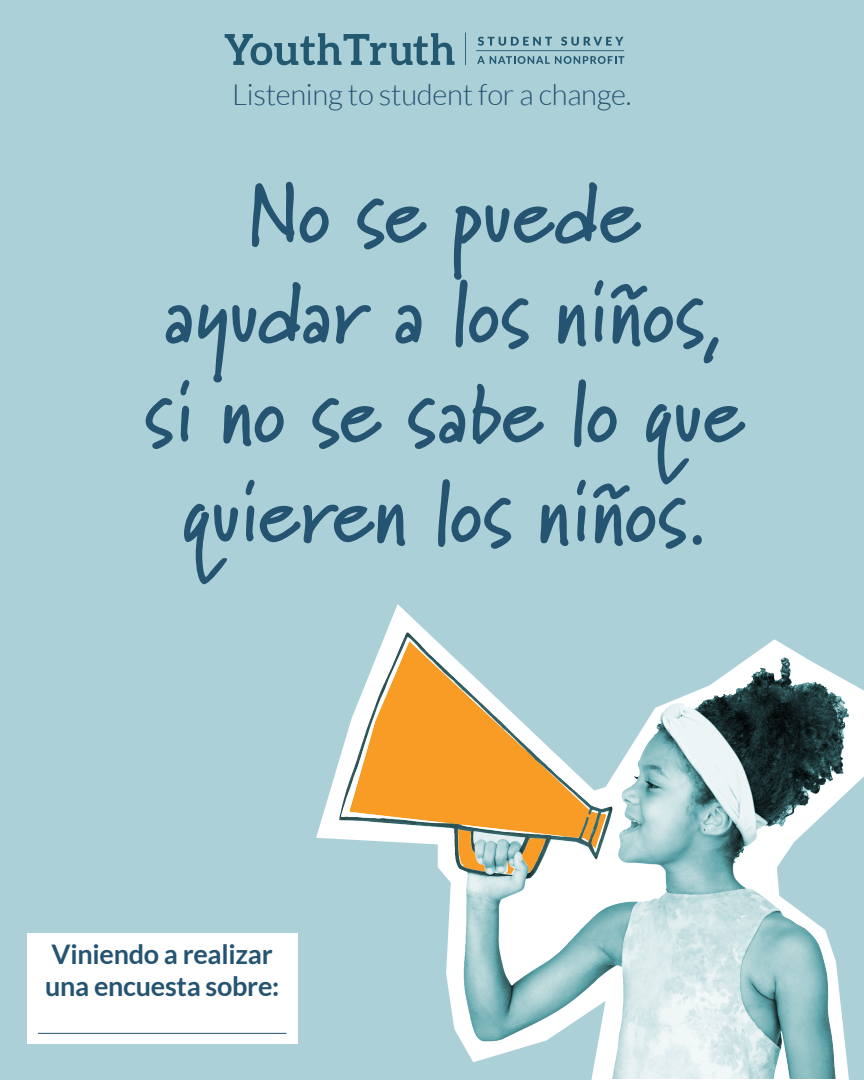
<style>
.page{position:relative;width:864px;height:1080px;background:#acd0d7}
.page>*{position:absolute;margin:0;border:0;box-sizing:border-box;transform-origin:0 0}
.t1{font:700 85.95px/99.8px "Marydale";color:#245471;text-align:center}
.t2{font:300 29.25px "Lato";letter-spacing:-.01em;color:#245471}
.t3{font:700 27px/32.4px "Lato";letter-spacing:-.01em;color:#245471}
</style>
<div class="page">
<svg style="left:465px;top:32px;width:1px;height:33px"></svg>
<svg style="left:225px;top:33px;width:230px;height:32px"></svg>
<svg style="left:476px;top:37px;width:148px;height:27px"></svg>
<svg style="left:316px;top:604px;width:548px;height:476px"></svg>
<img style="left:371px;top:633px;width:36px;height:85px">
<div style="left:27px;top:933px;width:271px;height:110px;background:#fff"></div>
<hr style="left:38px;top:1033px;width:248px;height:1px;background:#245471">
<p class="t2" style="left:232px;top:79px;width:401px">Listening to student for a change.</p>
<p class="t1" style="left:144px;top:163px;width:603px">No se puede ayudar a los niños, si no se sabe lo que quieren los niños.</p>
<p class="t3" style="left:45px;top:937px;width:236px">Viniendo a realizar una encuesta sobre:</p>
</div>
